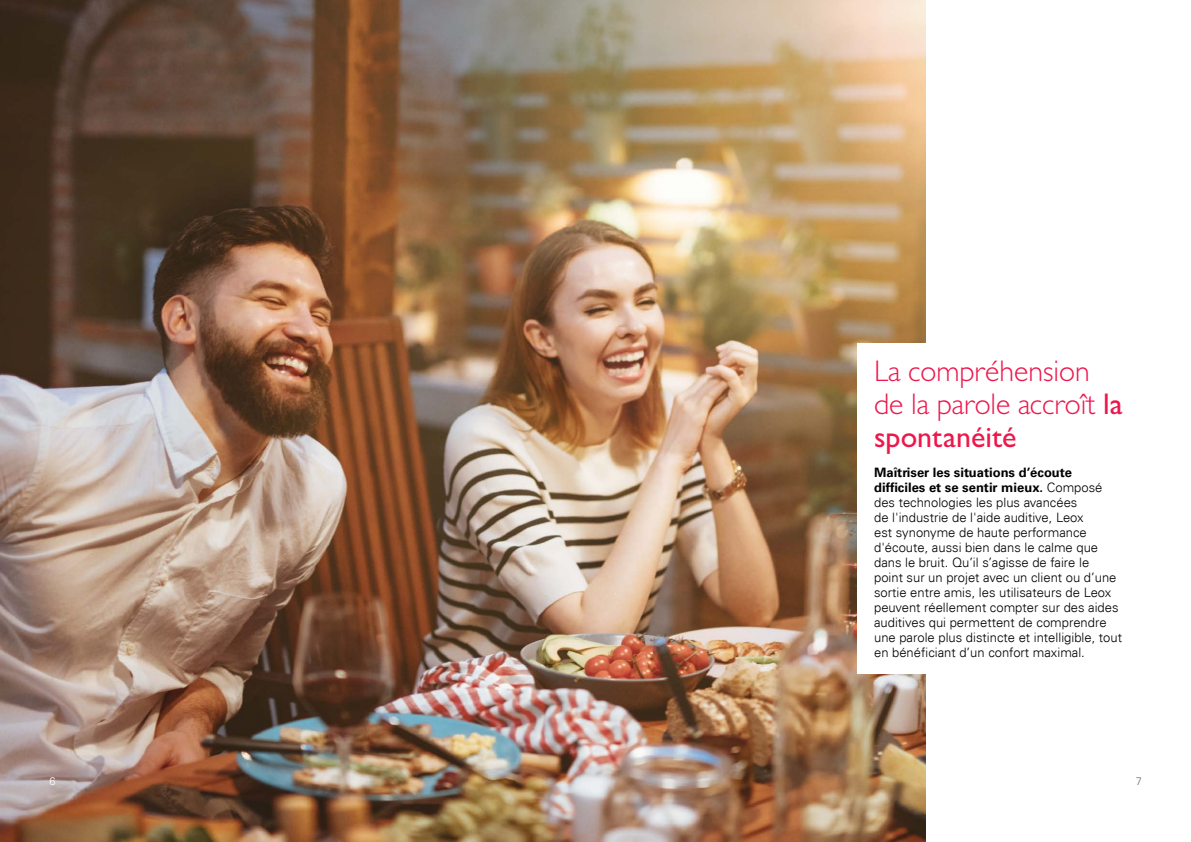
<style>
.page{position:relative;width:1191px;height:842px;background:#fff}
.page>*{position:absolute;margin:0;border:0;box-sizing:border-box;transform-origin:0 0}
.t1{font:300 30px/33px "Gill Sans MT Pro";color:#ed174c}
.t2{font:300 13px/15px "Univers Com 45";color:#000}
.t3{font:700 13px/15px "Univers Com 65";color:#000}
.t4{font:300 11px "Univers Com 45";color:#fff}
.t5{font:300 11px "Univers Com 45";color:#6d6e71}
.s1{font-weight:500}
.s2{font-family:"Univers Com 45";font-weight:300}
</style>
<div class="page">
<img style="left:0;top:0;width:926px;height:842px">
<div style="left:857px;top:343px;width:283px;height:330px;background:#fff"></div>
<h1 class="t1" style="left:874px;top:353px;width:250px">La compréhension de la parole accroît <span class="s1">la spontanéité</span></h1>
<p class="t3" style="left:874px;top:464px;width:230px">Maîtriser les situations d’écoute difficiles et se sentir mieux. <span class="s2">Composé</span></p>
<p class="t2" style="left:874px;top:494px;width:249px">des technologies les plus avancées<br>de l'industrie de l'aide auditive, Leox<br>est synonyme de haute performance d'écoute, aussi bien dans le calme que dans le bruit. Qu’il s’agisse de faire le<br>point sur un projet avec un client ou d’une sortie entre amis, les utilisateurs de Leox peuvent réellement compter sur des aides auditives qui permettent de comprendre une parole plus distincte et intelligible, tout en bénéficiant d’un confort maximal.</p>
<p class="t4" style="left:50px;top:775px;width:8px">6</p>
<p class="t5" style="left:1135px;top:775px;width:8px">7</p>
</div>
